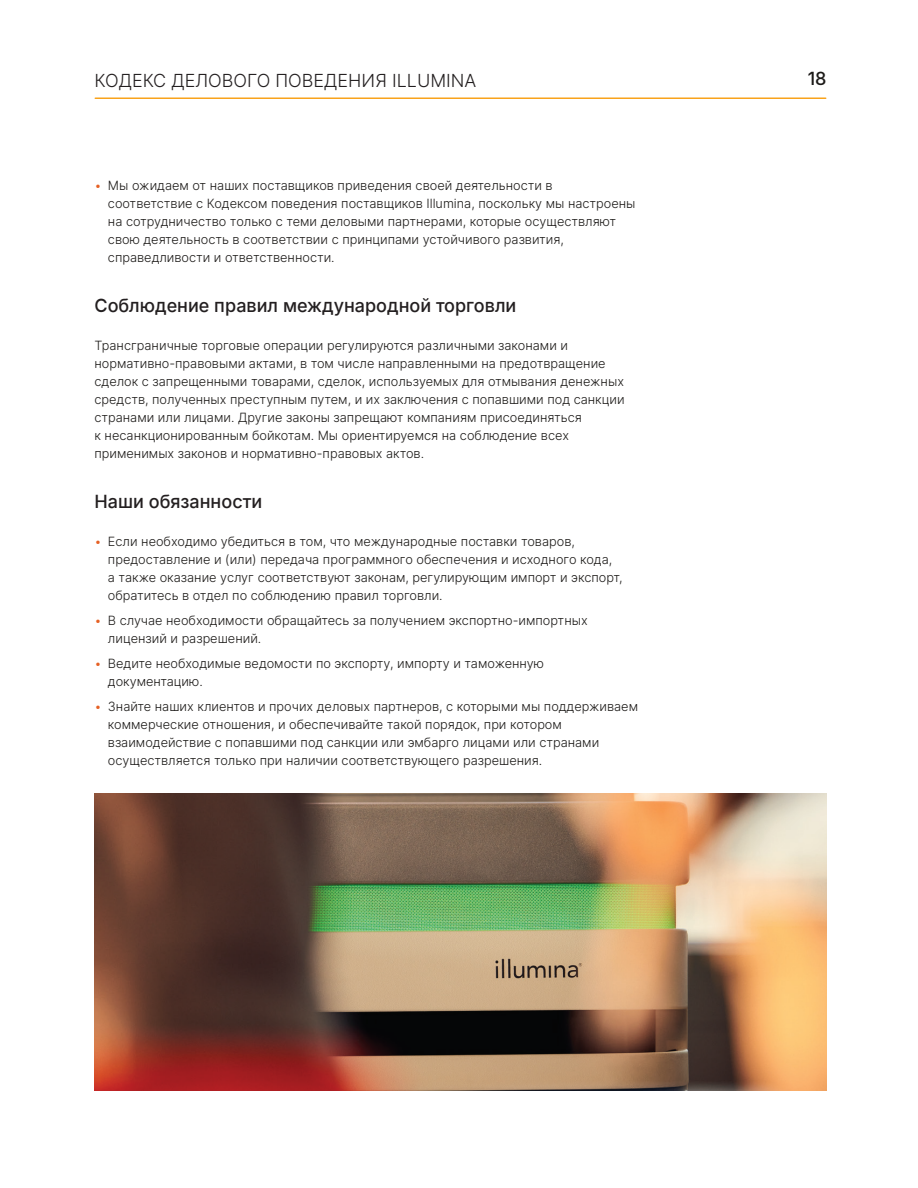
<style>
.page{position:relative;width:918px;height:1188px;background:#fff}
.page>*{position:absolute;margin:0;border:0;box-sizing:border-box;transform-origin:0 0}
.t1{font:500 18px "Inter";color:#231f20}
.t2{font:18px "Inter";color:#231f20}
.t3{font:500 18px "Inter";color:#1c1a18}
.t4{font:12.75px/18px "Inter";color:#1c1a18}
.s1{color:#e66124}
</style>
<div class="page">
<hr style="left:95px;top:98px;width:731px;height:1px;background:#f9a31b">
<img style="left:94px;top:794px;width:732px;height:297px">
<h1 class="t2" style="left:94px;top:67px;width:383px">КОДЕКС ДЕЛОВОГО ПОВЕДЕНИЯ ILLUMINA</h1>
<h1 class="t3" style="left:808px;top:65px;width:20px">18</h1>
<p class="t4" style="left:108px;top:176px;width:529px;text-indent:-13px"><span class="s1">•</span> Мы ожидаем от наших поставщиков приведения своей деятельности в соответствие с Кодексом поведения поставщиков Illumina, поскольку мы настроены на сотрудничество только с теми деловыми партнерами, которые осуществляют свою деятельность в соответствии с принципами устойчивого развития, справедливости и ответственности.</p>
<h1 class="t1" style="left:94px;top:292px;width:423px">Соблюдение правил международной торговли</h1>
<p class="t4" style="left:94px;top:336px;width:532px">Трансграничные торговые операции регулируются различными законами и нормативно-правовыми актами, в том числе направленными на предотвращение сделок с запрещенными товарами, сделок, используемых для отмывания денежных средств, полученных преступным путем, и их заключения с попавшими под санкции странами или лицами. Другие законы запрещают компаниям присоединяться<br>к несанкционированным бойкотам. Мы ориентируемся на соблюдение всех применимых законов и нормативно-правовых актов.</p>
<h1 class="t1" style="left:94px;top:488px;width:169px">Наши обязанности</h1>
<p class="t4" style="left:108px;top:532px;width:516px;text-indent:-13px"><span class="s1">•</span> Если необходимо убедиться в том, что международные поставки товаров, предоставление и (или) передача программного обеспечения и исходного кода, а также оказание услуг соответствуют законам, регулирующим импорт и экспорт, обратитесь в отдел по соблюдению правил торговли.</p>
<p class="t4" style="left:108px;top:611px;width:481px;text-indent:-13px"><span class="s1">•</span> В случае необходимости обращайтесь за получением экспортно-импортных лицензий и разрешений.</p>
<p class="t4" style="left:108px;top:654px;width:438px;text-indent:-13px"><span class="s1">•</span> Ведите необходимые ведомости по экспорту, импорту и таможенную документацию.</p>
<p class="t4" style="left:108px;top:697px;width:532px;text-indent:-13px"><span class="s1">•</span> Знайте наших клиентов и прочих деловых партнеров, с которыми мы поддерживаем коммерческие отношения, и обеспечивайте такой порядок, при котором взаимодействие с попавшими под санкции или эмбарго лицами или странами осуществляется только при наличии соответствующего разрешения.</p>
</div>
